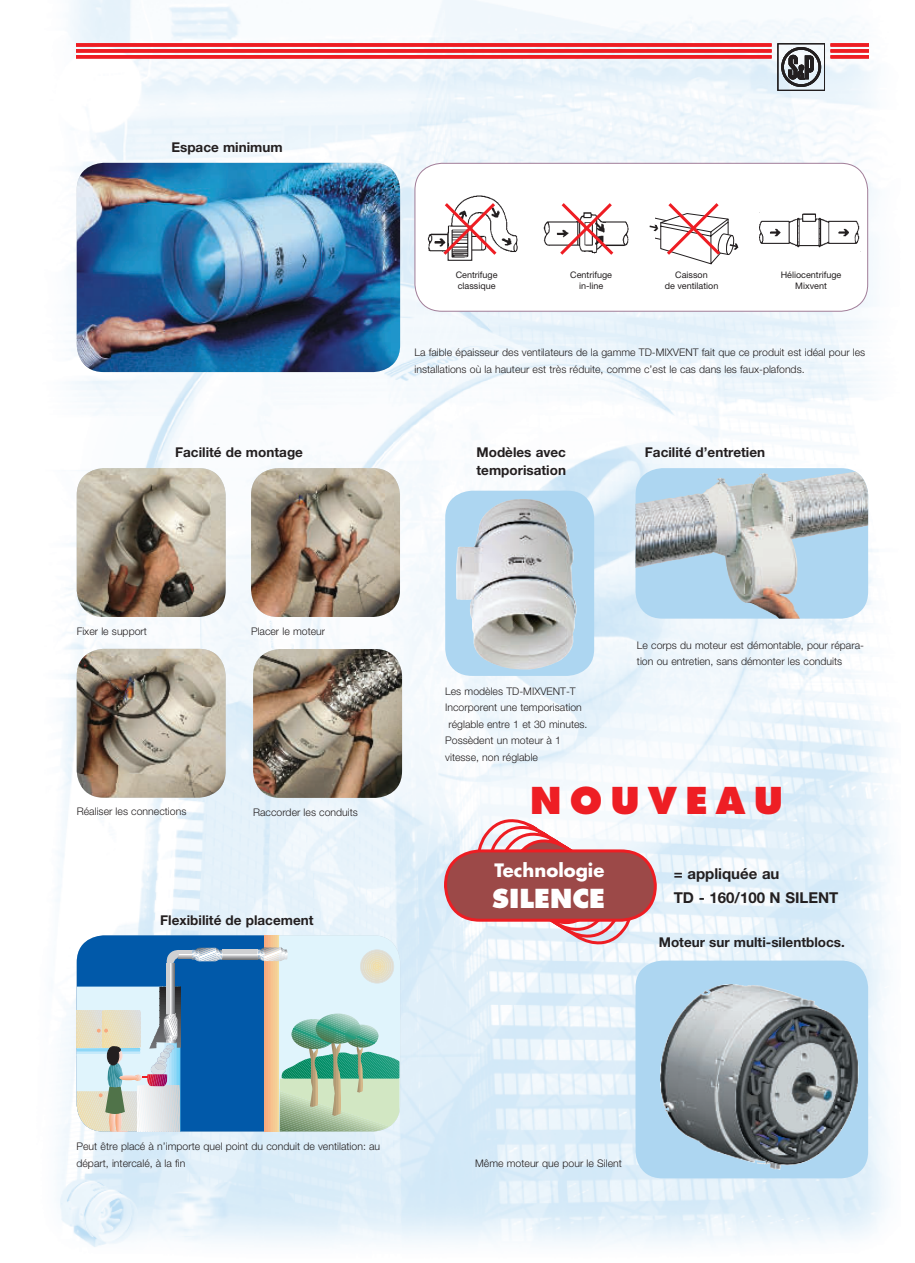
<style>
.page{position:relative;width:915px;height:1263px;background:#fff}
.page>*{position:absolute;margin:0;border:0;box-sizing:border-box;transform-origin:0 0}
.t1{font:800 36px "Futura Std";letter-spacing:.225em;color:#ee1e24}
.t2{font:800 25.5px "Futura Std";color:#fff}
.t3{font:700 18px "Futura Std";color:#fff}
.t4{font:700 15px/24px "Helvetica Neue LT Std";color:#231f20}
.t5{font:700 13.5px/18px "Helvetica Neue LT Std";color:#231f20}
.t6{font:300 10.5px/16.5px "Helvetica Neue LT Std";color:#231f20}
.t7{font:9px/10.8px "Helvetica Neue LT Std";color:#231f20;text-align:center}
.t8{font:500 9px/10.8px "Helvetica Neue LT Std";color:#231f20;text-align:center}
</style>
<div class="page">
<img style="left:56px;top:0;width:833px;height:1247px">
<div style="left:77px;top:935px;width:191px;height:196px;background:#0159a9"></div>
<hr style="left:264px;top:935px;width:2px;height:196px;background:#f8a87e">
<hr style="left:266px;top:935px;width:2px;height:196px;background:#f7af82">
<hr style="left:268px;top:935px;width:1px;height:196px;background:#f8b687">
<hr style="left:269px;top:935px;width:2px;height:196px;background:#f7bd8b">
<hr style="left:271px;top:935px;width:2px;height:196px;background:#f7c48f">
<hr style="left:273px;top:935px;width:2px;height:196px;background:#f5ca93">
<hr style="left:275px;top:935px;width:1px;height:196px;background:#f5cf96">
<hr style="left:277px;top:935px;width:1px;height:196px;background:#f5d69b">
<hr style="left:278px;top:935px;width:2px;height:196px;background:#f3dea0">
<hr style="left:179px;top:987px;width:1px;height:144px;background:#6bcff6">
<hr style="left:149px;top:986px;width:32px;height:2px;background:#231f20">
<hr style="left:149px;top:988px;width:32px;height:2px;background:#252122">
<hr style="left:149px;top:990px;width:32px;height:1px;background:#282526">
<hr style="left:149px;top:992px;width:32px;height:1px;background:#2a2829">
<hr style="left:149px;top:993px;width:32px;height:2px;background:#2e2b2c">
<hr style="left:149px;top:995px;width:32px;height:2px;background:#302e2f">
<hr style="left:149px;top:997px;width:32px;height:1px;background:#333233">
<hr style="left:149px;top:998px;width:32px;height:2px;background:#353435">
<hr style="left:149px;top:1000px;width:32px;height:2px;background:#373738">
<hr style="left:149px;top:1002px;width:32px;height:2px;background:#3b3a3b">
<hr style="left:149px;top:1004px;width:32px;height:1px;background:#3d3d3e">
<hr style="left:149px;top:1005px;width:32px;height:2px;background:#404142">
<hr style="left:149px;top:1007px;width:32px;height:2px;background:#424344">
<hr style="left:149px;top:1009px;width:32px;height:2px;background:#454647">
<hr style="left:149px;top:1011px;width:32px;height:1px;background:#474849">
<hr style="left:149px;top:1012px;width:32px;height:2px;background:#494a4b">
<hr style="left:149px;top:1014px;width:32px;height:2px;background:#4c4d4e">
<hr style="left:149px;top:1016px;width:32px;height:1px;background:#4e4f50">
<hr style="left:149px;top:1017px;width:32px;height:2px;background:#505052">
<hr style="left:149px;top:1019px;width:32px;height:2px;background:#535355">
<hr style="left:149px;top:1021px;width:32px;height:2px;background:#545557">
<hr style="left:149px;top:1023px;width:32px;height:1px;background:#565759">
<hr style="left:149px;top:1024px;width:32px;height:2px;background:#59595c">
<hr style="left:149px;top:1026px;width:32px;height:2px;background:#5b5b5e">
<hr style="left:149px;top:1028px;width:32px;height:2px;background:#5e5e61">
<hr style="left:149px;top:1030px;width:32px;height:1px;background:#606063">
<hr style="left:149px;top:1031px;width:32px;height:2px;background:#626265">
<hr style="left:149px;top:1033px;width:32px;height:2px;background:#646467">
<hr style="left:149px;top:1035px;width:32px;height:1px;background:#666669">
<hr style="left:149px;top:1036px;width:32px;height:2px;background:#68686b">
<hr style="left:149px;top:1038px;width:32px;height:2px;background:#696a6d">
<hr style="left:149px;top:1040px;width:32px;height:2px;background:#6b6b6e">
<hr style="left:149px;top:1042px;width:32px;height:1px;background:#6d6e71">
<hr style="left:149px;top:1043px;width:32px;height:2px;background:#6f7073">
<hr style="left:149px;top:1045px;width:32px;height:2px;background:#717275">
<hr style="left:149px;top:1047px;width:32px;height:2px;background:#727477">
<div style="left:279px;top:935px;width:121px;height:196px;background:#e0f4fc"></div>
<svg style="left:279px;top:1013px;width:120px;height:118px"></svg>
<svg style="left:360px;top:949px;width:34px;height:34px"></svg>
<svg style="left:77px;top:987px;width:102px;height:145px;background:#ced5d2"></svg>
<hr style="left:174px;top:963px;width:1px;height:50px;background:#727477">
<hr style="left:173px;top:963px;width:1px;height:50px;background:#888a8d">
<hr style="left:172px;top:963px;width:1px;height:50px;background:#a0a1a5">
<hr style="left:171px;top:963px;width:1px;height:50px;background:#dadbdd">
<hr style="left:170px;top:963px;width:1px;height:50px;background:#f1f2f3">
<hr style="left:167px;top:963px;width:3px;height:50px;background:#cfd0d2">
<hr style="left:222px;top:959px;width:35px;height:1px;background:#727477">
<hr style="left:222px;top:958px;width:35px;height:1px;background:#888a8d">
<hr style="left:222px;top:957px;width:35px;height:1px;background:#a0a1a5">
<hr style="left:222px;top:956px;width:35px;height:1px;background:#b7b8bb">
<hr style="left:222px;top:955px;width:35px;height:1px;background:#e5e6e8">
<hr style="left:222px;top:954px;width:35px;height:1px;background:#e5e6e8">
<hr style="left:222px;top:950px;width:35px;height:4px;background:#cfd0d2">
<svg style="left:167px;top:947px;width:55px;height:16px"></svg>
<svg style="left:257px;top:947px;width:30px;height:14px"></svg>
<img style="left:77px;top:468px;width:148px;height:149px">
<div style="left:445px;top:491px;width:149px;height:185px;background:#add6f1;border-radius:27px"></div>
<img style="left:456px;top:499px;width:120px;height:170px">
<img style="left:251px;top:468px;width:149px;height:149px">
<svg style="left:635px;top:468px;width:232px;height:151px;background:#adcbdf"></svg>
<img style="left:635px;top:472px;width:218px;height:136px">
<img style="left:77px;top:649px;width:148px;height:149px">
<img style="left:253px;top:649px;width:149px;height:149px">
<img style="left:77px;top:163px;width:323px;height:209px">
<div style="left:415px;top:163px;width:452px;height:148px;background:#fff;border-radius:27px"></div>
<div style="left:414px;top:163px;width:453px;height:149px;border:1px solid #a17d98;border-radius:27px"></div>
<img style="left:427px;top:195px;width:91px;height:66px">
<img style="left:543px;top:221px;width:86px;height:25px">
<img style="left:759px;top:212px;width:100px;height:36px">
<svg style="left:649px;top:203px;width:90px;height:62px"></svg>
<svg style="left:557px;top:203px;width:59px;height:52px"></svg>
<svg style="left:440px;top:200px;width:59px;height:58px"></svg>
<svg style="left:466px;top:808px;width:177px;height:147px"></svg>
<div style="left:445px;top:851px;width:210px;height:69px;background:#9c4948;border-radius:35px"></div>
<div style="left:444px;top:849px;width:212px;height:73px;border:3px solid #ee1d23;border-radius:35px"></div>
<div style="left:635px;top:961px;width:232px;height:217px;background:#add6f1;border-radius:27px"></div>
<img style="left:660px;top:984px;width:197px;height:185px">
<div style="left:781px;top:47px;width:39px;height:40px;border:3px solid #231f20;border-radius:50%"></div>
<div style="left:777px;top:43px;width:47px;height:48px;border:1px solid #231f20"></div>
<svg style="left:788px;top:55px;width:25px;height:24px"></svg>
<hr style="left:77px;top:43px;width:694px;height:4px;background:#ee1d23">
<hr style="left:77px;top:49px;width:694px;height:3px;background:#ee1d23">
<hr style="left:77px;top:55px;width:694px;height:3px;background:#ee1d23">
<hr style="left:830px;top:43px;width:37px;height:4px;background:#ee282e">
<hr style="left:830px;top:49px;width:37px;height:3px;background:#ee1d23">
<hr style="left:830px;top:55px;width:37px;height:3px;background:#ee1d23">
<p class="t5" style="left:171px;top:138px;width:113px">Espace minimum</p>
<p class="t5" style="left:175px;top:443px;width:129px">Facilité de montage</p>
<p class="t8" style="left:452px;top:269px;width:45px">Centrífugo<br>Clá co</p>
<p class="t8" style="left:561px;top:269px;width:45px">Centrífugo<br>In-line</p>
<p class="t8" style="left:672px;top:269px;width:46px">Caja de ventilación</p>
<p class="t8" style="left:773px;top:269px;width:33px">Helicoc</p>
<p class="t8" style="left:821px;top:269px;width:4px">í</p>
<p class="t8" style="left:836px;top:269px;width:7px">o</p>
<p class="t7" style="left:455px;top:269px;width:43px;text-align:left">Centrifuge classique</p>
<p class="t7" style="left:570px;top:269px;width:43px">Centrifuge in-line</p>
<p class="t7" style="left:664px;top:269px;width:55px">Caisson<br>de ventilation</p>
<p class="t7" style="left:780px;top:269px;width:62px">Héliocentrifuge<br>Mixvent</p>
<p class="t8" style="left:788px;top:279px;width:41px">MIXVENT</p>
<p class="t6" style="left:414px;top:344px;width:452px">La faible épaisseur des ventilateurs de la gamme TD-MIXVENT fait que ce produit est idéal pour les installations où la hauteur est très réduite, comme c’est le cas dans les faux-plafonds.</p>
<p class="t5" style="left:476px;top:443px;width:91px">Modèles avec temporisation</p>
<p class="t5" style="left:644px;top:443px;width:122px">Facilité d’entretien</p>
<p class="t6" style="left:77px;top:622px;width:72px">Fixer le support</p>
<p class="t6" style="left:251px;top:622px;width:76px">Placer le moteur</p>
<p class="t6" style="left:77px;top:803px;width:111px">Réaliser les connections</p>
<p class="t6" style="left:253px;top:803px;width:106px">Raccorder les conduits</p>
<p class="t5" style="left:160px;top:910px;width:155px">Flexibilité de placement</p>
<p class="t6" style="left:445px;top:683px;width:132px">Les modèles TD-MIXVENT-T</p>
<p class="t6" style="left:445px;top:699px;width:138px">Incorporent une temporisation</p>
<p class="t6" style="left:448px;top:716px;width:140px">réglable entre 1 et 30 minutes.</p>
<p class="t6" style="left:445px;top:732px;width:117px">Possèdent un moteur à 1</p>
<p class="t6" style="left:445px;top:749px;width:94px">vitesse, non réglable</p>
<p class="t6" style="left:636px;top:637px;width:228px">Le corps du moteur est démontable, pour répara&shy;tion ou entretien, sans démonter les conduits</p>
<h1 class="t1" style="left:530px;top:778px;width:254px">NOUVEAU</h1>
<h3 class="t3" style="left:494px;top:858px;width:111px">Technologie</h3>
<h2 class="t2" style="left:492px;top:882px;width:114px">SILENCE</h2>
<h3 class="t4" style="left:673px;top:861px;width:166px">= appliquée au<br>TD - 160/100 N SILENT</h3>
<p class="t5" style="left:658px;top:933px;width:187px">Moteur sur multi-silentblocs.</p>
<p class="t6" style="left:76px;top:1138px;width:305px">Peut être placé à n’importe quel point du conduit de ventilation: au départ, intercalé, à la fin</p>
<p class="t6" style="left:475px;top:1155px;width:148px">Même moteur que pour le Silent</p>
</div>
